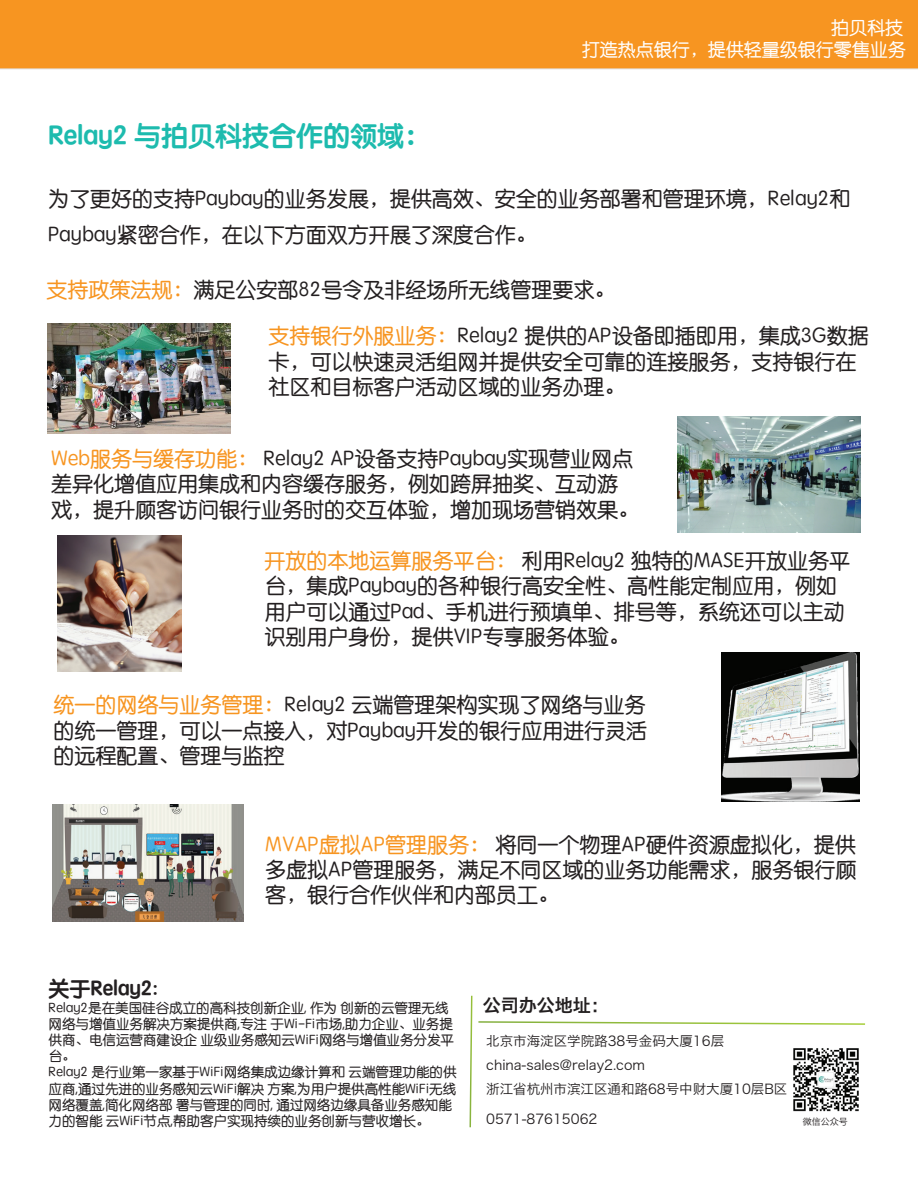
<style>
.page{position:relative;width:918px;height:1188px;background:#fff}
.page>*{position:absolute;margin:0;border:0;box-sizing:border-box;transform-origin:0 0}
.t1{font:27px "ST Yuanti SC Bold";color:#1dbbae}
.t2{font:21px/25.2px "ST Yuanti SC Regular";color:#231f20}
.t3{font:21px "ST Yuanti SC Bold";color:#231f20}
.t4{font:18px/21.6px "ST Yuanti SC Regular";color:#fff;text-align:right}
.t5{font:18px "Hiragino Sans GB W6";color:#231f20}
.t6{font:13.5px/16.2px "ST Yuanti SC Regular";color:#231f20}
.t7{font:13.5px/24px "Hiragino Sans GB W3";color:#231f20}
.t8{font:9px "Hiragino Sans GB W3";color:#231f20}
.s1{color:#f79521}
</style>
<div class="page">
<div style="left:0;top:0;width:918px;height:69px;background:#f79521"></div>
<img style="left:48px;top:324px;width:183px;height:110px">
<img style="left:677px;top:416px;width:183px;height:116px">
<img style="left:52px;top:804px;width:192px;height:117px">
<img style="left:722px;top:653px;width:138px;height:149px">
<img style="left:57px;top:536px;width:124px;height:136px">
<svg style="left:469px;top:995px;width:397px;height:133px"></svg>
<p class="t4" style="left:582px;top:16px;width:325px">拍贝科技<br>打造热点银行，提供轻量级银行零售业务</p>
<p class="t1" style="left:48px;top:115px;width:385px">Relay2 与拍贝科技合作的领域：</p>
<p class="t2" style="left:48px;top:180px;width:804px;line-height:36px">为了更好的支持Paybay的业务发展，提供高效、安全的业务部署和管理环境，Relay2和<br>Paybay紧密合作，在以下方面双方开展了深度合作。</p>
<p class="t2" style="left:46px;top:276px;width:570px"><span class="s1">支持政策法规：</span>满足公安部82号令及非经场所无线管理要求。</p>
<p class="t2" style="left:268px;top:323px;width:602px"><span class="s1">支持银行外服业务：</span>Relay2 提供的AP设备即插即用，集成3G数据卡，可以快速灵活组网并提供安全可靠的连接服务，支持银行在社区和目标客户活动区域的业务办理。</p>
<p class="t2" style="left:51px;top:445px;width:589px"><span class="s1">Web服务与缓存功能：</span> Relay2 AP设备支持Paybay实现营业网点差异化增值应用集成和内容缓存服务，例如跨屏抽奖、互动游戏，提升顾客访问银行业务时的交互体验，增加现场营销效果。</p>
<p class="t2" style="left:265px;top:547px;width:587px"><span class="s1">开放的本地运算服务平台：</span> 利用Relay2 独特的MASE开放业务平台，集成Paybay的各种银行高安全性、高性能定制应用，例如用户可以通过Pad、手机进行预填单、排号等，系统还可以主动识别用户身份，提供VIP专享服务体验。</p>
<p class="t2" style="left:54px;top:692px;width:595px;text-align:justify"><span class="s1">统一的网络与业务管理：</span>Relay2 云端管理架构实现了网络与业务的统一管理，可以一点接入，对Paybay开发的银行应用进行灵活的远程配置、管理与监控</p>
<p class="t2" style="left:265px;top:831px;width:593px;text-align:justify"><span class="s1">MVAP虚拟AP管理服务：</span> 将同一个物理AP硬件资源虚拟化，提供多虚拟AP管理服务，满足不同区域的业务功能需求，服务银行顾客，银行合作伙伴和内部员工。</p>
<p class="t3" style="left:49px;top:973px;width:111px">关于Relay2:</p>
<p class="t6" style="left:49px;top:999px;width:410px">Relay2是在美国硅谷成立的高科技创新企业, 作为 创新的云管理无线网络与增值业务解决方案提供商,专注 于Wi-Fi市场,助力企业、业务提供商、电信运营商建设企 业级业务感知云WiFi网络与增值业务分发平台。<br>Relay2 是行业第一家基于WiFi网络集成边缘计算和 云端管理功能的供应商,通过先进的业务感知云WiFi解决 方案,为用户提供高性能WiFi无线网络覆盖,简化网络部 署与管理的同时, 通过网络边缘具备业务感知能力的智能 云WiFi节点,帮助客户实现持续的业务创新与营收增长。</p>
<p class="t5" style="left:483px;top:994px;width:127px">公司办公地址：</p>
<p class="t7" style="left:486px;top:1028px;width:303px">北京市海淀区学院路38号金码大厦16层china-sales@relay2.com<br>浙江省杭州市滨江区通和路68号中财大厦10层B区</p>
<p class="t7" style="left:486px;top:1106px;width:113px">0571-87615062</p>
<p class="t8" style="left:803px;top:1116px;width:46px">微信公众号</p>
</div>
